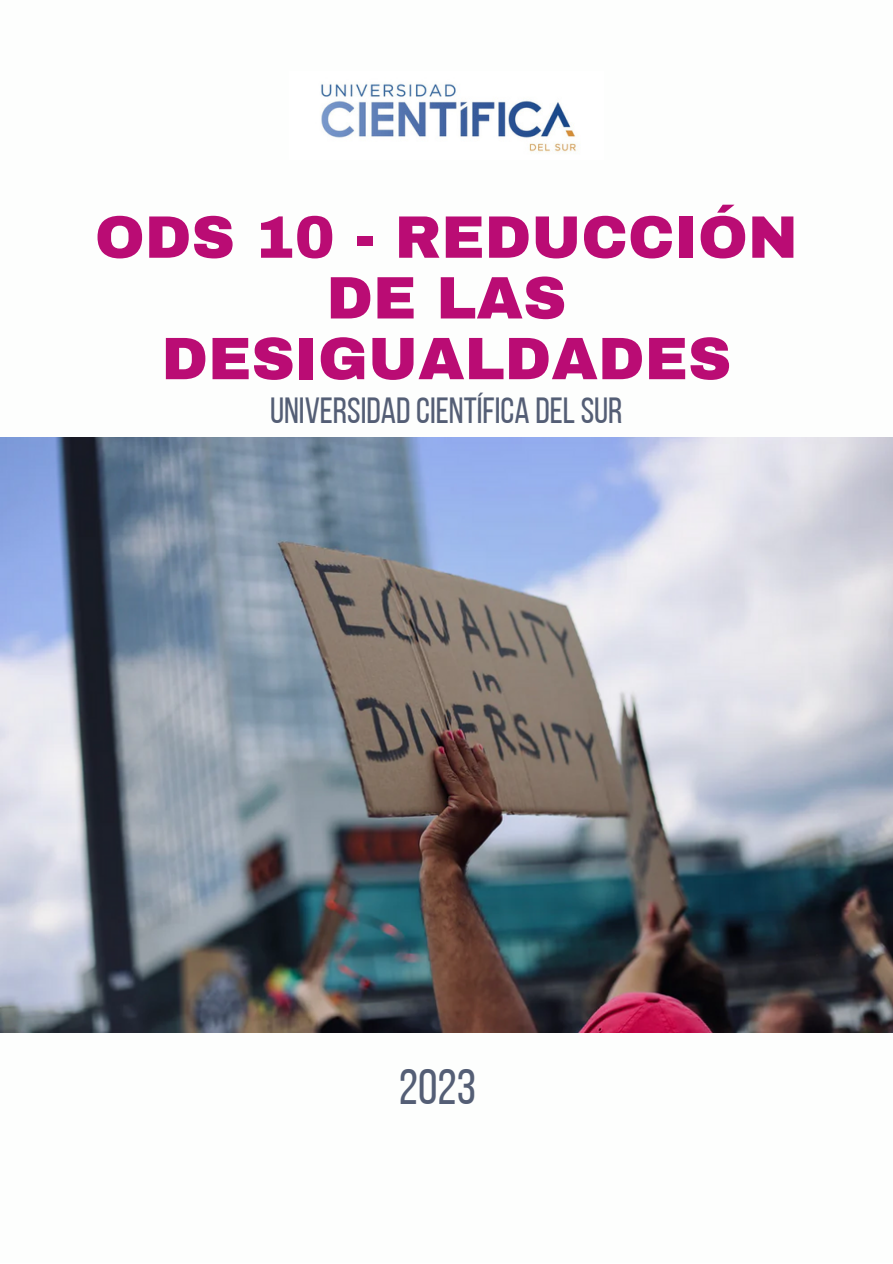
<style>
.page{position:relative;width:893px;height:1264px;background:#fff}
.page>*{position:absolute;margin:0;border:0;box-sizing:border-box;transform-origin:0 0}
.t1{font:900 60px/60.8px "Archivo";color:#ba0c74;text-align:center}
.t2{font:49.8px "Bebas Neue";color:#545e75}
.t3{font:36.3px "Bebas Neue";color:#545e75}
</style>
<div class="page">
<img style="left:0;top:438px;width:892px;height:594px">
<img style="left:321px;top:83px;width:257px;height:70px">
<p class="t1" style="left:95px;top:207px;width:704px">ODS 10 - REDUCCIÓN<br>DE LAS<br>DESIGUALDADES</p>
<p class="t3" style="left:270px;top:396px;width:354px">UNIVERSIDADCIENTÍFICA DELSUR</p>
<p class="t2" style="left:399px;top:1066px;width:79px">2023</p>
</div>
